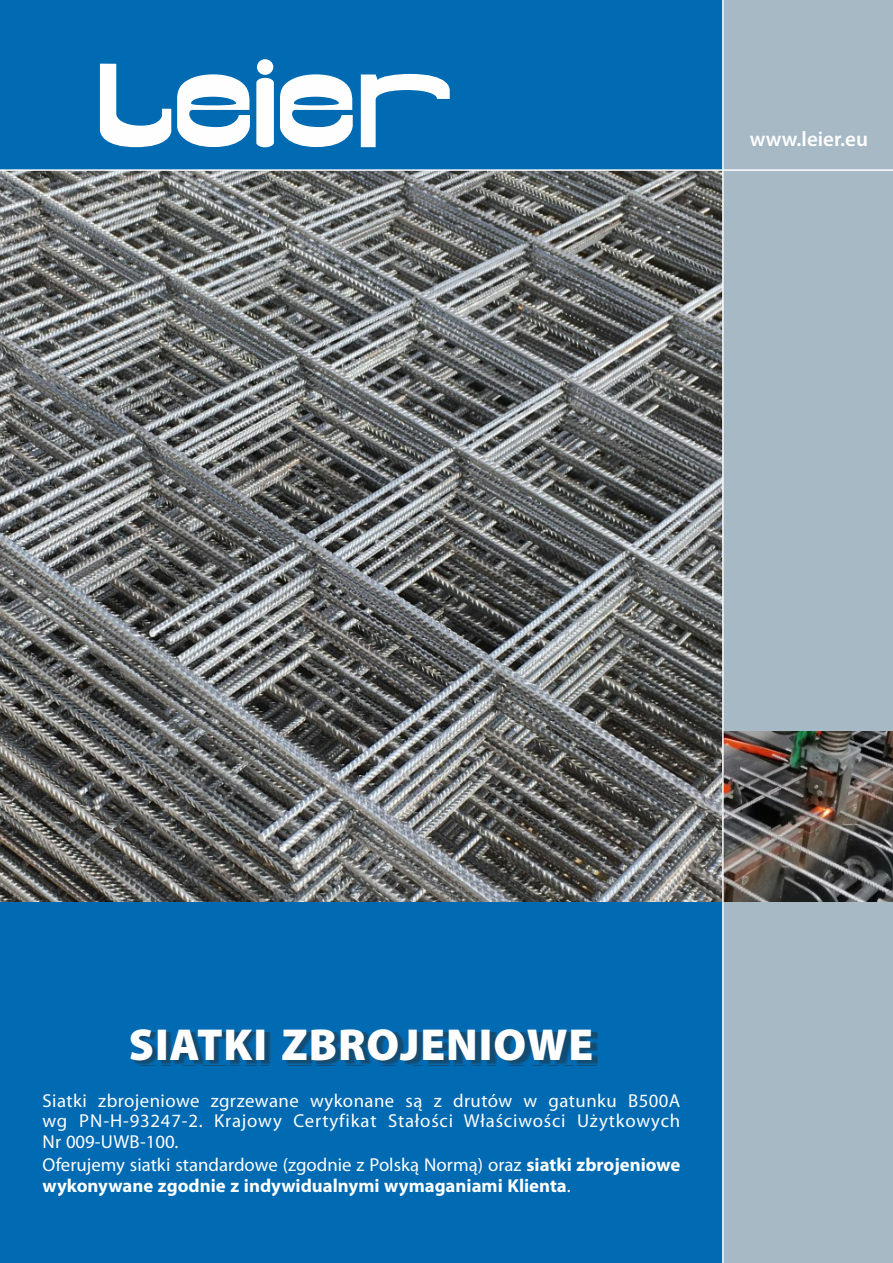
<style>
.page{position:relative;width:893px;height:1263px;background:#006ab3}
.page>*{position:absolute;margin:0;border:0;box-sizing:border-box;transform-origin:0 0}
.t1{font:900 45px "Myriad Pro";letter-spacing:.02em;color:#fefefe}
.t2{font:600 21px "Myriad Pro";color:#fefefe}
.t3{font:18.75px/20.2px "Myriad Pro";letter-spacing:.045em;color:#fefefe;text-align:justify}
.t4{font:700 18.75px/20.9px "Myriad Pro";color:#fefefe}
.s1{font-weight:400}
</style>
<div class="page">
<div style="left:723px;top:0;width:170px;height:1263px;background:#a6b9c4"></div>
<img style="left:0;top:171px;width:722px;height:730px">
<svg style="left:100px;top:59px;width:350px;height:88px"></svg>
<hr style="left:0;top:169px;width:893px;height:2px;background:#fefefe">
<img style="left:724px;top:731px;width:169px;height:170px">
<hr style="left:722px;top:0;width:2px;height:1263px;background:#fefefe">
<div style="left:134px;top:1032px;width:463px;height:33px;background:#2b2a29;opacity:.49"></div>
<p class="t2" style="left:750px;top:130px;width:120px">www.leier.eu</p>
<h1 class="t1" style="left:129px;top:1026px;width:466px">SIATKI ZBROJENIOWE</h1>
<p class="t3" style="left:42px;top:1092px;width:639px">Siatki zbrojeniowe zgrzewane wykonane są z drutów w gatunku B500A wg PN-H-93247-2. Krajowy Certyfikat Stałości Właściwości Użytkowych Nr 009-UWB-100.</p>
<p class="t4" style="left:42px;top:1156px;width:639px"><span class="s1">Oferujemy siatki standardowe (zgodnie z Polską Normą) oraz</span> siatki zbrojeniowe wykonywane zgodnie z indywidualnymi wymaganiami Klienta<span class="s1">.</span></p>
</div>
